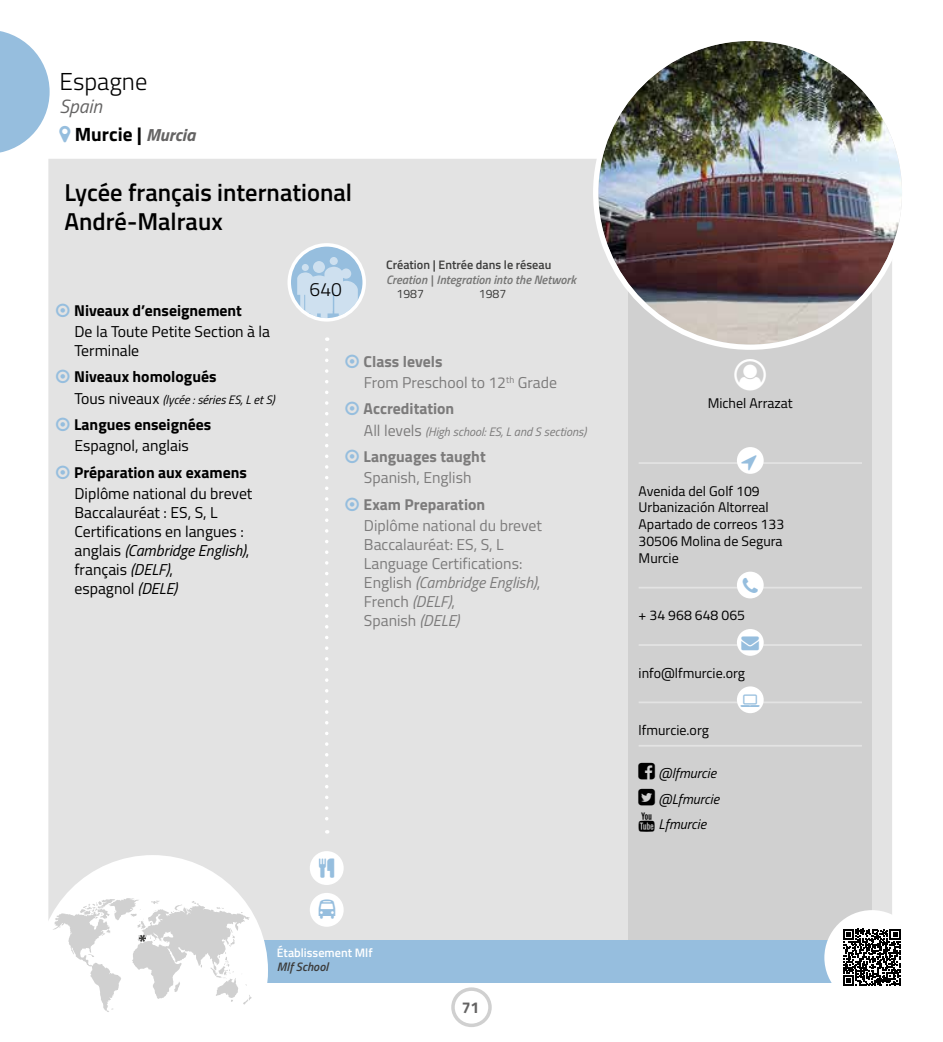
<style>
.page{position:relative;width:943px;height:1042px;background:#fff}
.page>*{position:absolute;margin:0;border:0;box-sizing:border-box;transform-origin:0 0}
.t1{font:600 24.5px/29.4px "Titillium";color:#000}
.t2{font:300 24.5px "Titillium";color:#000}
.t3{font:700 19.25px "Titillium";color:#000}
.t4{font:italic 19.25px "Titillium";color:#646363}
.t5{font:300 19.25px "Titillium";color:#000}
.t6{font:15.75px/18.9px "Titillium";color:#000}
.t7{font:15.75px/18.9px "Titillium";color:#7c7b7b}
.t8{font:700 15.75px "Titillium";color:#000}
.t9{font:700 15.75px "Titillium";color:#7c7b7b}
.t10{font:700 15.75px "Titillium";color:#646363}
.t11{font:14px/16.8px "Titillium";color:#000}
.t12{font:italic 14px/25.6px "Titillium";color:#000}
.t13{font:italic 12.25px "Titillium";color:#7c7b7b}
.t14{font:italic 600 12.25px "Titillium";color:#767675}
.t15{font:italic 12.25px "Titillium";color:#000}
.t16{font:600 12.25px "Titillium";color:#3c3c3b}
.t17{font:600 12.25px "Titillium";color:#fff}
.t18{font:italic 600 12.25px "Titillium";color:#3c3c3b}
.t19{font:12.25px "Titillium";color:#3c3c3b}
.s1{font-style:italic;font-size:17.5px;color:#646363}
.s2{font-style:normal;font-size:15.75px}
.s3{font-style:italic}
.s4{font-weight:700}
</style>
<div class="page">
<div style="left:48px;top:159px;width:844px;height:781px;background:#e3e3e3"></div>
<div style="left:628px;top:222px;width:243px;height:722px;background:#d0d0d0"></div>
<div style="left:74px;top:940px;width:797px;height:43px;background:#96bede"></div>
<svg style="left:1px;top:31px;width:49px;height:122px"></svg>
<svg style="left:48px;top:855px;width:220px;height:143px"></svg>
<div style="left:824px;top:910px;width:95px;height:95px;background:#fff;border-radius:50%"></div>
<img style="left:598px;top:41px;width:304px;height:304px;border-radius:152px">
<svg style="left:53px;top:898px;width:198px;height:114px"></svg>
<svg style="left:289px;top:245px;width:75px;height:75px"></svg>
<svg style="left:297px;top:257px;width:61px;height:61px;background:#c3d9eb"></svg>
<div style="left:287px;top:243px;width:79px;height:79px;border:4px solid #fff;border-radius:50%"></div>
<svg style="left:325px;top:350px;width:3px;height:483px"></svg>
<div style="left:310px;top:851px;width:34px;height:34px;background:#fff;border-radius:50%"></div>
<div style="left:451px;top:987px;width:40px;height:40px;border:4px solid #d0d0d0;border-radius:50%"></div>
<svg style="left:843px;top:929px;width:57px;height:57px"></svg>
<div style="left:310px;top:893px;width:34px;height:34px;background:#fff;border-radius:50%"></div>
<hr style="left:638px;top:462px;width:224px;height:2px;background:#e3e3e3">
<hr style="left:638px;top:587px;width:224px;height:1px;background:#e3e3e3">
<hr style="left:638px;top:644px;width:224px;height:2px;background:#e3e3e3">
<hr style="left:638px;top:701px;width:224px;height:2px;background:#e3e3e3">
<hr style="left:638px;top:745px;width:224px;height:1px;background:#e3e3e3">
<div style="left:737px;top:447px;width:26px;height:27px;background:#fff;border-radius:50%"></div>
<div style="left:737px;top:572px;width:26px;height:26px;background:#fff;border-radius:50%"></div>
<div style="left:737px;top:629px;width:26px;height:27px;background:#fff;border-radius:50%"></div>
<div style="left:737px;top:686px;width:26px;height:27px;background:#fff;border-radius:50%"></div>
<svg style="left:345px;top:354px;width:14px;height:14px"></svg>
<svg style="left:345px;top:402px;width:14px;height:13px"></svg>
<svg style="left:345px;top:450px;width:14px;height:13px"></svg>
<svg style="left:345px;top:497px;width:14px;height:14px"></svg>
<svg style="left:56px;top:303px;width:14px;height:14px"></svg>
<svg style="left:56px;top:370px;width:14px;height:13px"></svg>
<svg style="left:56px;top:418px;width:14px;height:13px"></svg>
<svg style="left:56px;top:465px;width:14px;height:14px"></svg>
<h1 class="t2" style="left:60px;top:63px;width:89px">Espagne</h1>
<p class="t4" style="left:60px;top:92px;width:44px">Spain</p>
<p class="t3" style="left:75px;top:119px;width:122px">Murcie | <span class="s1">Murcia</span></p>
<h1 class="t1" style="left:64px;top:176px;width:289px">Lycée français international<br>André-Malraux</h1>
<p class="t8" style="left:74px;top:298px;width:169px">Niveaux d’enseignement</p>
<p class="t6" style="left:74px;top:321px;width:197px">De la Toute Petite Section à la<br>Terminale</p>
<p class="t8" style="left:74px;top:365px;width:144px">Niveaux homologués</p>
<p class="t15" style="left:74px;top:390px;width:202px"><span class="s2">Tous niveaux</span> (lycée : séries ES, L et S)</p>
<p class="t8" style="left:74px;top:412px;width:139px">Langues enseignées</p>
<p class="t6" style="left:74px;top:436px;width:116px">Espagnol, anglais</p>
<p class="t8" style="left:74px;top:460px;width:174px">Préparation aux examens</p>
<p class="t6" style="left:74px;top:483px;width:179px">Diplôme national du brevet<br>Baccalauréat : ES, S, L<br>Certifications en langues : anglais <span class="s3">(Cambridge English)</span>, français <span class="s3">(DELF)</span>,<br>espagnol <span class="s3">(DELE)</span></p>
<p class="t5" style="left:309px;top:275px;width:34px">640</p>
<p class="t16" style="left:386px;top:255px;width:167px">Création | Entrée dans le réseau</p>
<p class="t14" style="left:386px;top:270px;width:191px">Creation | Integration into the Network</p>
<p class="t19" style="left:396px;top:285px;width:29px">1987</p>
<p class="t19" style="left:479px;top:285px;width:29px">1987</p>
<p class="t7" style="left:363px;top:350px;width:195px;line-height:21.3px"><span class="s4">Class levels<br></span>From Preschool to 12<sup>th</sup> Grade</p>
<p class="t9" style="left:363px;top:397px;width:92px">Accreditation</p>
<p class="t13" style="left:364px;top:422px;width:224px"><span class="s2">All levels</span> (High school: ES, L and S sections)</p>
<p class="t9" style="left:363px;top:444px;width:124px">Languages taught</p>
<p class="t7" style="left:364px;top:468px;width:109px">Spanish, English</p>
<p class="t9" style="left:363px;top:492px;width:123px">Exam Preparation</p>
<p class="t7" style="left:364px;top:515px;width:179px">Diplôme national du brevet<br>Baccalauréat: ES, S, L<br>Language Certifications:<br>English <span class="s3">(Cambridge English)</span>,<br>French <span class="s3">(DELF)</span>,<br>Spanish <span class="s3">(DELE)</span></p>
<p class="t17" style="left:277px;top:943px;width:97px">Établissement Mlf</p>
<p class="t18" style="left:277px;top:958px;width:53px">Mlf School</p>
<p class="t10" style="left:461px;top:995px;width:19px">71</p>
<p class="t11" style="left:707px;top:394px;width:87px">Michel Arrazat</p>
<p class="t11" style="left:638px;top:482px;width:147px">Avenida del Golf 109<br>Urbanización Altorreal<br>Apartado de correos 133<br>30506 Molina de Segura<br>Murcie</p>
<p class="t11" style="left:638px;top:606px;width:108px">+ 34 968 648 065</p>
<p class="t11" style="left:638px;top:663px;width:108px">info@lfmurcie.org</p>
<p class="t11" style="left:638px;top:721px;width:72px">lfmurcie.org</p>
<p class="t12" style="left:658px;top:759px;width:62px">@lfmurcie @Lfmurcie<br>Lfmurcie</p>
</div>
